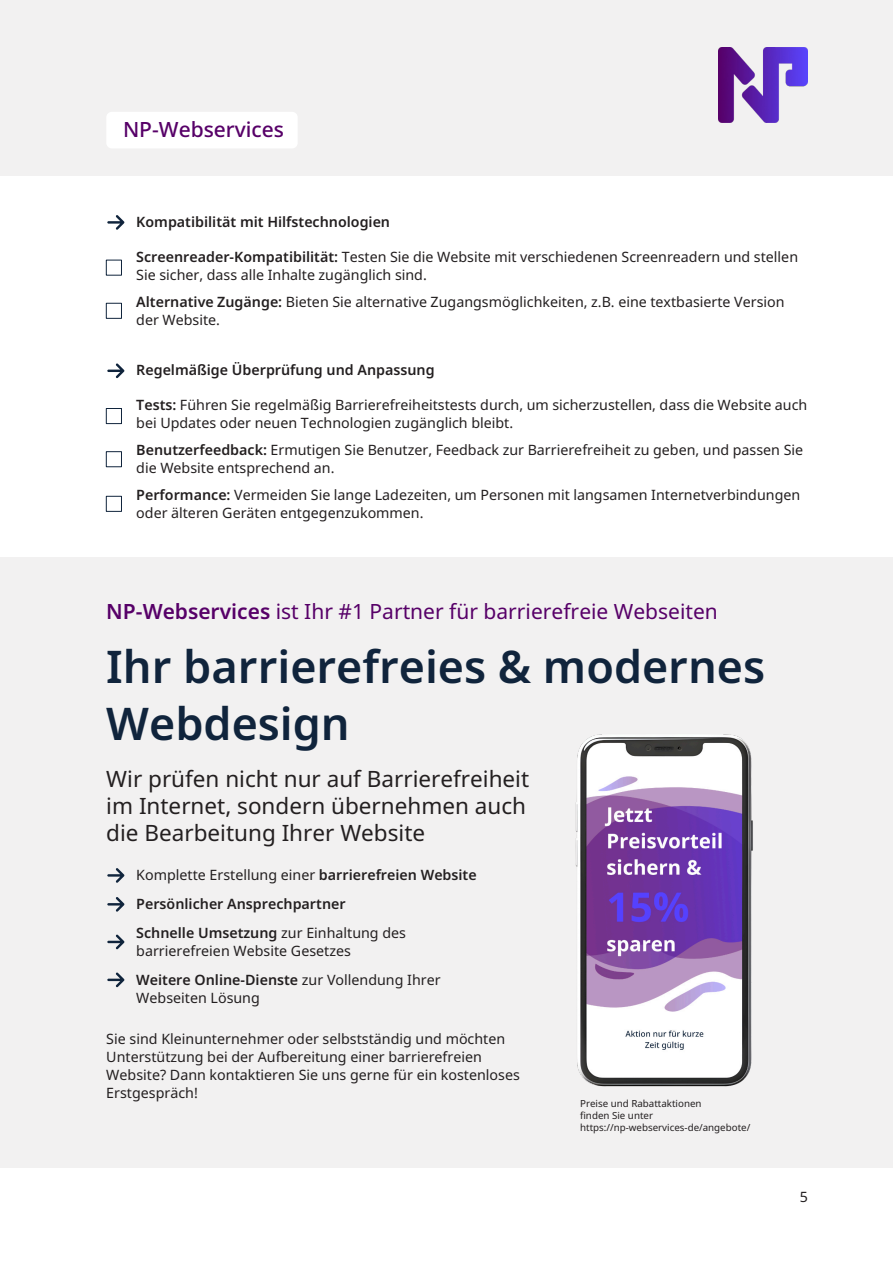
<style>
.page{position:relative;width:893px;height:1263px;background:#fff}
.page>*{position:absolute;margin:0;border:0;box-sizing:border-box;transform-origin:0 0}
.t1{font:600 45px "Noto Sans";color:#10243c}
.t2{font:22.5px "Noto Sans";color:#231f20}
.t3{font:21px "Noto Sans";color:#570068}
.t4{font:500 21px "Noto Sans";color:#570068}
.t5{font:14.25px "Noto Sans";color:#231f20}
.t6{font:600 14.25px "Noto Sans";color:#231f20}
.t7{font:9.75px "Noto Sans";color:#231f20}
.s1{font-weight:600}
.s2{font-weight:400}
</style>
<div class="page">
<div style="left:0;top:557px;width:893px;height:611px;background:#f2f1f1"></div>
<div style="left:0;top:0;width:893px;height:176px;background:#f2f1f1"></div>
<img style="left:719px;top:48px;width:89px;height:74px">
<div style="left:106px;top:112px;width:192px;height:36px;background:#fff;border-radius:5px"></div>
<svg style="left:107px;top:215px;width:17px;height:15px"></svg>
<div style="left:106px;top:260px;width:16px;height:16px;border:1px solid #10243c"></div>
<div style="left:106px;top:303px;width:16px;height:16px;border:1px solid #10243c"></div>
<svg style="left:107px;top:363px;width:17px;height:15px"></svg>
<svg style="left:107px;top:868px;width:17px;height:15px"></svg>
<svg style="left:107px;top:897px;width:17px;height:15px"></svg>
<svg style="left:107px;top:934px;width:17px;height:15px"></svg>
<svg style="left:107px;top:972px;width:17px;height:15px"></svg>
<div style="left:106px;top:408px;width:16px;height:16px;border:1px solid #10243c"></div>
<div style="left:106px;top:451px;width:16px;height:16px;border:1px solid #10243c"></div>
<div style="left:106px;top:496px;width:16px;height:16px;border:1px solid #10243c"></div>
<img style="left:575px;top:734px;width:178px;height:353px">
<p class="t4" style="left:123px;top:115px;width:163px">NP-Webservices</p>
<p class="t6" style="left:136px;top:212px;width:255px">Kompatibilität mit Hilfstechnologien</p>
<p class="t5" style="left:136px;top:246px;width:663px"><span class="s1">Screenreader-Kompatibilität:</span> Testen Sie die Website mit verschiedenen Screenreadern und stellen</p>
<p class="t5" style="left:136px;top:264px;width:292px">Sie sicher, dass alle Inhalte zugänglich sind.</p>
<p class="t5" style="left:136px;top:291px;width:650px"><span class="s1">Alternative Zugänge:</span> Bieten Sie alternative Zugangsmöglichkeiten, z.B. eine textbasierte Version</p>
<p class="t5" style="left:136px;top:309px;width:85px">der Website.</p>
<p class="t6" style="left:136px;top:360px;width:300px">Regelmäßige Überprüfung und Anpassung</p>
<p class="t5" style="left:136px;top:395px;width:673px"><span class="s1">Tests:</span> Führen Sie regelmäßig Barrierefreiheitstests durch, um sicherzustellen, dass die Website auch</p>
<p class="t5" style="left:136px;top:413px;width:378px">bei Updates oder neuen Technologien zugänglich bleibt.</p>
<p class="t5" style="left:136px;top:440px;width:668px"><span class="s1">Benutzerfeedback:</span> Ermutigen Sie Benutzer, Feedback zur Barrierefreiheit zu geben, und passen Sie</p>
<p class="t5" style="left:136px;top:458px;width:200px">die Website entsprechend an.</p>
<p class="t5" style="left:136px;top:485px;width:665px"><span class="s1">Performance:</span> Vermeiden Sie lange Ladezeiten, um Personen mit langsamen Internetverbindungen</p>
<p class="t5" style="left:136px;top:503px;width:289px">oder älteren Geräten entgegenzukommen.</p>
<p class="t3" style="left:106px;top:596px;width:613px"><span class="s1">NP-Webservices</span> ist Ihr #1 Partner für barrierefreie Webseiten</p>
<p class="t1" style="left:106px;top:635px;width:660px">Ihr barrierefreies &amp; modernes</p>
<p class="t1" style="left:106px;top:692px;width:245px">Webdesign</p>
<p class="t2" style="left:106px;top:763px;width:424px">Wir prüfen nicht nur auf Barrierefreiheit</p>
<p class="t2" style="left:106px;top:790px;width:421px">im Internet, sondern übernehmen auch</p>
<p class="t2" style="left:106px;top:817px;width:320px">die Bearbeitung Ihrer Website</p>
<p class="t5" style="left:136px;top:865px;width:342px">Komplette Erstellung einer <span class="s1">barrierefreien Website</span></p>
<p class="t6" style="left:136px;top:894px;width:211px">Persönlicher Ansprechpartner</p>
<p class="t6" style="left:136px;top:923px;width:271px">Schnelle Umsetzung <span class="s2">zur Einhaltung des</span></p>
<p class="t5" style="left:136px;top:941px;width:216px">barrierefreien Website Gesetzes</p>
<p class="t6" style="left:136px;top:969px;width:306px">Weitere Online-Dienste <span class="s2">zur Vollendung Ihrer</span></p>
<p class="t5" style="left:136px;top:987px;width:125px">Webseiten Lösung</p>
<p class="t5" style="left:106px;top:1029px;width:400px">Sie sind Kleinunternehmer oder selbstständig und möchten</p>
<p class="t5" style="left:106px;top:1047px;width:377px">Unterstützung bei der Aufbereitung einer barrierefreien</p>
<p class="t5" style="left:106px;top:1065px;width:415px">Website? Dann kontaktieren Sie uns gerne für ein kostenloses</p>
<p class="t5" style="left:106px;top:1083px;width:93px">Erstgespräch!</p>
<p class="t7" style="left:580px;top:1097px;width:123px">Preise und Rabattaktionen</p>
<p class="t7" style="left:580px;top:1109px;width:74px">finden Sie unter</p>
<p class="t7" style="left:580px;top:1121px;width:172px">https://np-webservices-de/angebote/</p>
<p class="t5" style="left:800px;top:1186px;width:10px">5</p>
</div>
